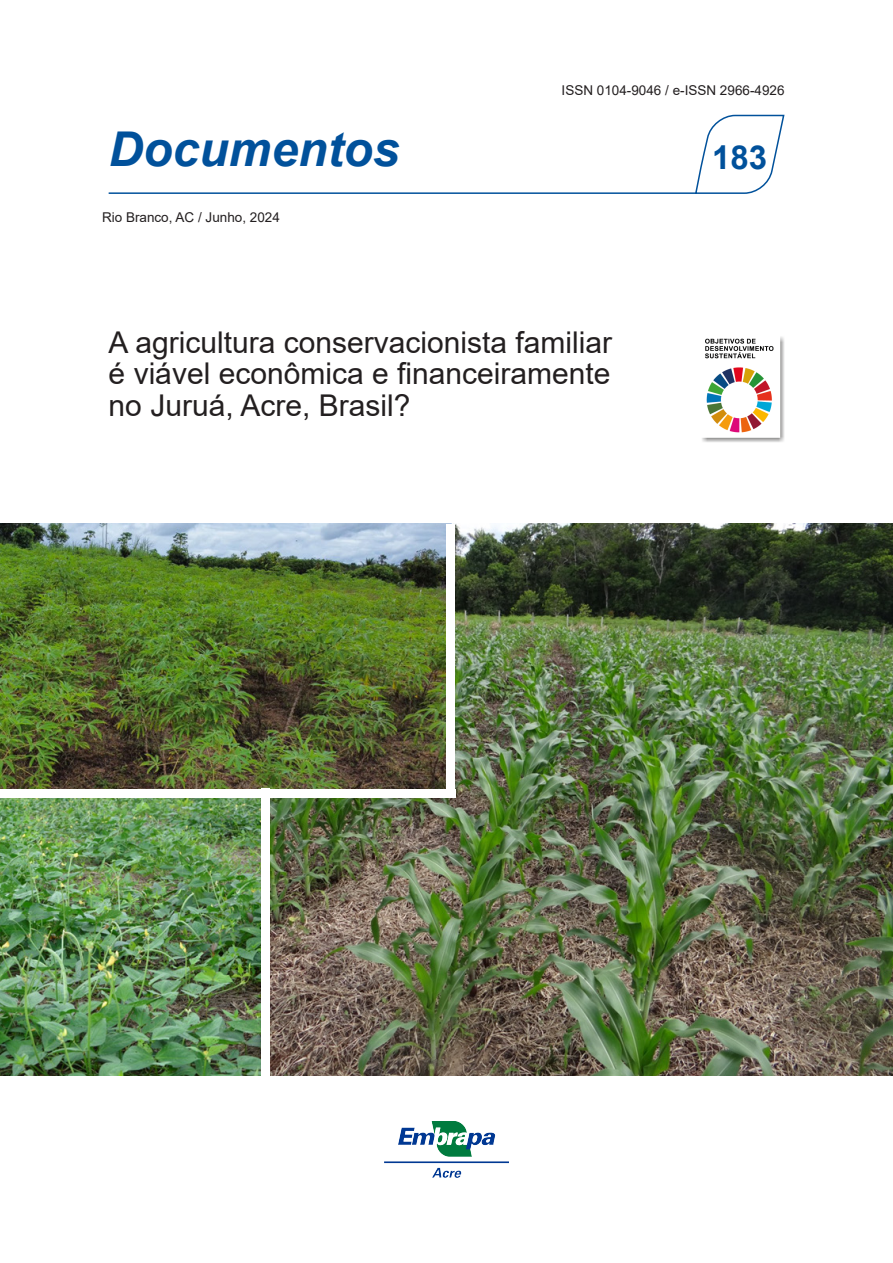
<style>
.page{position:relative;width:893px;height:1263px;background:#fff}
.page>*{position:absolute;margin:0;border:0;box-sizing:border-box;transform-origin:0 0}
.titulo_serie{font:italic 700 48px "Arial";color:#01519b}
.numero_serie{font:700 33px "Arial";color:#01519b}
.titulo{font:30px/31.5px "Arial";color:#231f20;text-align:justify}
.issn{font:13.5px "Arial";color:#231f20}
.imprenta{font:13.5px "Arial";color:#231f20}
</style>
<div class="page">
<hr style="left:109px;top:192px;width:587px;height:2px;background:#01519b">
<svg style="left:694px;top:114px;width:91px;height:80px"></svg>
<img style="left:702px;top:337px;width:82px;height:105px">
<img style="left:385px;top:1121px;width:123px;height:57px">
<img style="left:0;top:524px;width:893px;height:552px">
<div style="left:446px;top:524px;width:9px;height:273px;background:#fff"></div>
<div style="left:261px;top:789px;width:9px;height:287px;background:#fff"></div>
<div style="left:0;top:789px;width:455px;height:8px;background:#fff"></div>
<p class="titulo_serie" style="left:109px;top:117px;width:292px">Documentos</p>
<p class="imprenta" style="left:102px;top:208px;width:179px">Rio Branco, AC / Junho, 2024</p>
<p class="issn" style="left:562px;top:81px;width:224px">ISSN 0104-9046 / e-ISSN 2966-4926</p>
<p class="numero_serie" style="left:712px;top:134px;width:57px">183</p>
<p class="titulo" style="left:109px;top:326px;width:505px">A agricultura conservacionista familiar é viável econômica e financeiramente no Juruá, Acre, Brasil?</p>
</div>
